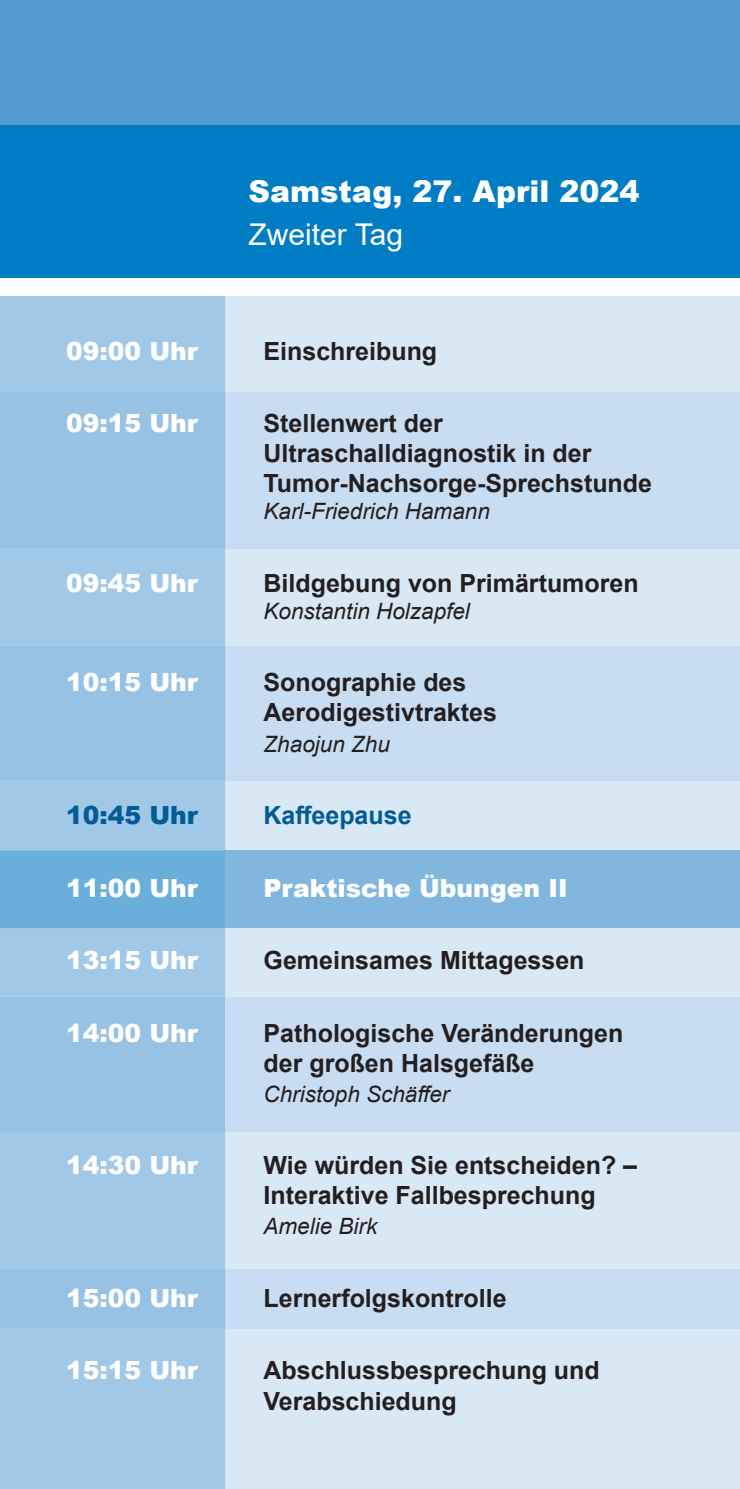
<style>
.page{position:relative;width:740px;height:1489px;background:#fff}
.page>*{position:absolute;margin:0;border:0;box-sizing:border-box;transform-origin:0 0}
.t1{font:900 30px "Arial";color:#fff}
.t2{font:30px "Arial";color:#fff}
.t3{font:700 25px/30px "Arial";color:#231f20}
.t4{font:900 25px "Arial";color:#fff}
.t5{font:700 25px "Arial";color:#005b97}
.t6{font:900 25px "Arial";color:#005b97}
.t7{font:italic 22.5px "Arial";color:#231f20}
</style>
<div class="page">
<div style="left:0;top:0;width:740px;height:1488px;background:#d9e8f5"></div>
<div style="left:0;top:296px;width:225px;height:1192px;background:#a1c8e7"></div>
<div style="left:225px;top:850px;width:515px;height:78px;background:#81b7df"></div>
<div style="left:0;top:850px;width:225px;height:78px;background:#6aaedb"></div>
<div style="left:225px;top:645px;width:515px;height:135px;background:#c8ddf1"></div>
<div style="left:0;top:645px;width:225px;height:135px;background:#97c2e4"></div>
<div style="left:225px;top:996px;width:515px;height:135px;background:#c8ddf1"></div>
<div style="left:0;top:996px;width:225px;height:135px;background:#97c2e4"></div>
<div style="left:225px;top:392px;width:515px;height:156px;background:#c8ddf1"></div>
<div style="left:0;top:392px;width:225px;height:156px;background:#97c2e4"></div>
<div style="left:225px;top:1268px;width:515px;height:60px;background:#c8ddf1"></div>
<div style="left:0;top:1268px;width:225px;height:60px;background:#97c2e4"></div>
<div style="left:0;top:0;width:740px;height:125px;background:#559cd4"></div>
<div style="left:0;top:125px;width:740px;height:157px;background:#007dc4"></div>
<div style="left:0;top:278px;width:740px;height:18px;background:#fff"></div>
<p class="t1" style="left:248px;top:169px;width:393px">Samstag, 27. April 2024</p>
<p class="t2" style="left:248px;top:214px;width:156px">Zweiter Tag</p>
<p class="t4" style="left:66px;top:332px;width:133px">09:00 Uhr</p>
<p class="t3" style="left:264px;top:336px;width:175px">Einschreibung</p>
<p class="t4" style="left:66px;top:405px;width:133px">09:15 Uhr</p>
<p class="t3" style="left:263px;top:409px;width:390px">Stellenwert der<br>Ultraschalldiagnostik in der<br>Tumor-Nachsorge-Sprechstunde</p>
<p class="t7" style="left:264px;top:497px;width:228px">Karl-Friedrich Hamann</p>
<p class="t4" style="left:66px;top:564px;width:133px">09:45 Uhr</p>
<p class="t3" style="left:263px;top:568px;width:377px">Bildgebung von Primärtumoren</p>
<p class="t7" style="left:264px;top:596px;width:208px">Konstantin Holzapfel</p>
<p class="t4" style="left:66px;top:664px;width:133px">10:15 Uhr</p>
<p class="t3" style="left:263px;top:668px;width:235px">Sonographie des<br>Aerodigestivtraktes</p>
<p class="t7" style="left:264px;top:729px;width:128px">Zhaojun Zhu</p>
<p class="t6" style="left:66px;top:797px;width:133px">10:45 Uhr</p>
<p class="t5" style="left:264px;top:797px;width:150px">Kaffeepause</p>
<p class="t4" style="left:66px;top:869px;width:133px">11:00 Uhr</p>
<p class="t4" style="left:263px;top:869px;width:306px">Praktische Übungen II</p>
<p class="t4" style="left:66px;top:942px;width:133px">13:15 Uhr</p>
<p class="t3" style="left:263px;top:945px;width:322px">Gemeinsames Mittagessen</p>
<p class="t4" style="left:66px;top:1014px;width:133px">14:00 Uhr</p>
<p class="t3" style="left:263px;top:1018px;width:361px">Pathologische Veränderungen der großen Halsgefäße</p>
<p class="t7" style="left:264px;top:1079px;width:187px">Christoph Schäffer</p>
<p class="t4" style="left:66px;top:1147px;width:133px">14:30 Uhr</p>
<p class="t3" style="left:263px;top:1150px;width:375px">Wie würden Sie entscheiden? –<br>Interaktive Fallbesprechung</p>
<p class="t7" style="left:264px;top:1211px;width:115px">Amelie Birk</p>
<p class="t4" style="left:66px;top:1279px;width:133px">15:00 Uhr</p>
<p class="t3" style="left:263px;top:1283px;width:245px">Lernerfolgskontrolle</p>
<p class="t4" style="left:66px;top:1352px;width:133px">15:15 Uhr</p>
<p class="t3" style="left:263px;top:1355px;width:338px">Abschlussbesprechung und<br>Verabschiedung</p>
</div>
